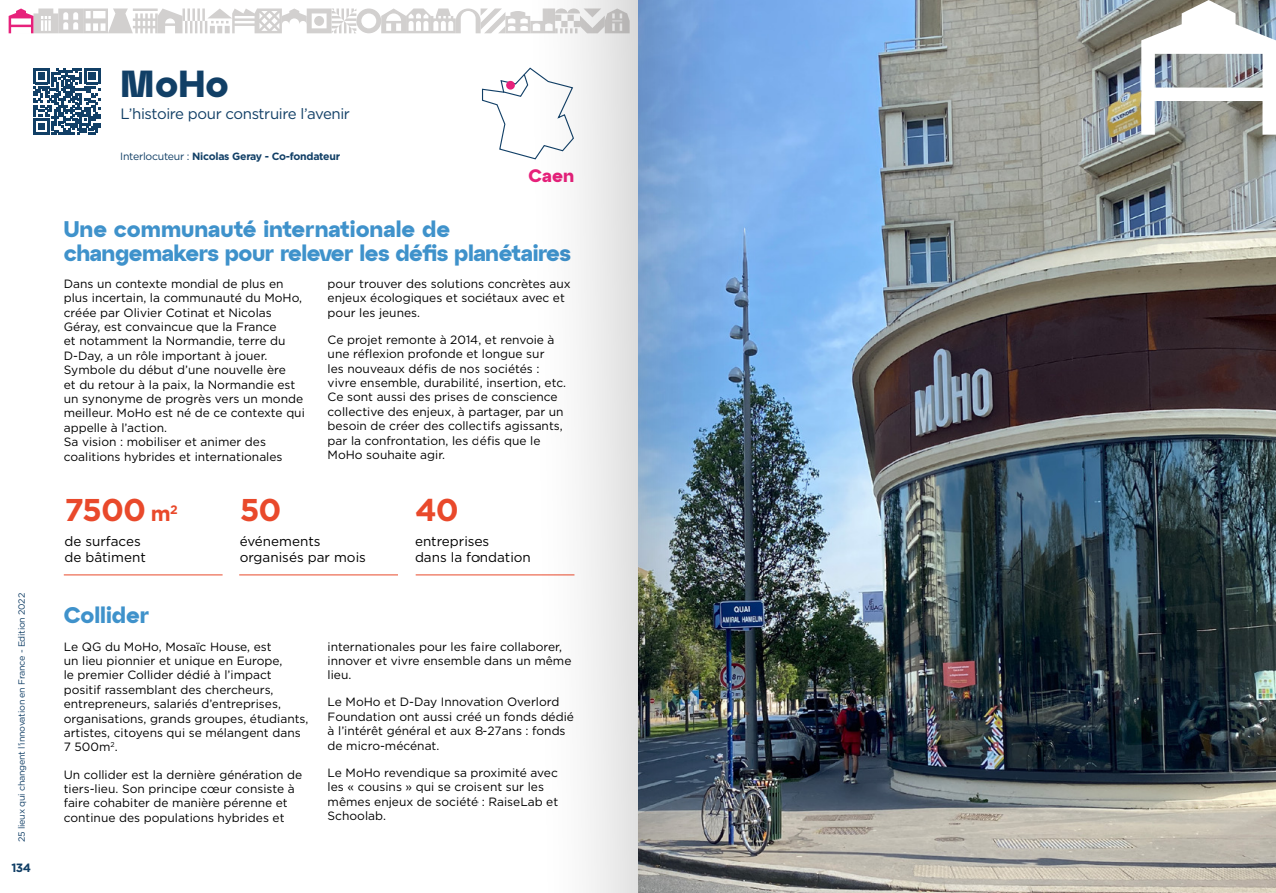
<style>
.page{position:relative;width:1276px;height:893px;background:#fff}
.page>*{position:absolute;margin:0;border:0;box-sizing:border-box;transform-origin:0 0}
.t1{font:700 37.5px "Atyp Display";color:#113f66}
.t2{font:700 31.5px "Gotham";letter-spacing:-.03em;color:#e9492b}
.t3{font:700 22.5px/24px "Atyp Display";letter-spacing:-.02em;color:#3f92cb}
.t4{font:700 22.5px "Atyp Display";color:#3f92cb}
.t5{font:700 18px "Atyp Display";color:#e7217b}
.t6{font:15px "Gotham";letter-spacing:-.025em;color:#113f66}
.t7{font:13.5px/16.2px "Gotham";color:#000}
.t8{font:12px/14.4px "Gotham";color:#000}
.t9{font:700 12px "Gotham";color:#113f66}
.t10{font:700 10.5px "Gotham";letter-spacing:-.025em;color:#113f66}
.t11{font:9px "Gotham";letter-spacing:-.025em;color:#113f66}
.s1{font-weight:400}
.s2{font-size:21px}
</style>
<div class="page">
<img style="left:797px;top:0;width:479px;height:893px">
<hr style="left:64px;top:574px;width:159px;height:1px;background:#e9492b">
<hr style="left:239px;top:574px;width:159px;height:1px;background:#e9492b">
<hr style="left:416px;top:574px;width:158px;height:1px;background:#e9492b">
<svg style="left:33px;top:68px;width:67px;height:67px"></svg>
<svg style="left:9px;top:9px;width:469px;height:24px"></svg>
<svg style="left:1141px;top:0;width:135px;height:135px"></svg>
<div style="left:478px;top:0;width:160px;height:893px;background:linear-gradient(to right,#fff,#e5e5e5)"></div>
<img style="left:638px;top:0;width:159px;height:893px">
<p class="t11" style="left:16px;top:842px;width:251px;rotate:-90deg">25 lieux qui changent l’innovation en France - Edition 2022</p>
<p class="t9" style="left:11px;top:859px;width:21px">134</p>
<h1 class="t1" style="left:121px;top:55px;width:109px">MoHo</h1>
<p class="t6" style="left:121px;top:104px;width:231px">L’histoire pour construire l’avenir</p>
<p class="t10" style="left:120px;top:150px;width:221px"><span class="s1">Interlocuteur :</span> Nicolas Geray - Co-fondateur</p>
<h3 class="t5" style="left:528px;top:162px;width:47px">Caen</h3>
<h3 class="t3" style="left:64px;top:216px;width:509px">Une communauté internationale de changemakers pour relever les défis planétaires</h3>
<p class="t8" style="left:64px;top:276px;width:242px">Dans un contexte mondial de plus en plus incertain, la communauté du MoHo, créée par Olivier Cotinat et Nicolas Géray, est convaincue que la France<br>et notamment la Normandie, terre du D-Day, a un rôle important à jouer.<br>Symbole du début d’une nouvelle ère<br>et du retour à la paix, la Normandie est un synonyme de progrès vers un monde meilleur. MoHo est né de ce contexte qui appelle à l’action.<br>Sa vision : mobiliser et animer des coalitions hybrides et internationales</p>
<p class="t8" style="left:328px;top:276px;width:244px">pour trouver des solutions concrètes aux enjeux écologiques et sociétaux avec et pour les jeunes.</p>
<p class="t8" style="left:328px;top:332px;width:240px">Ce projet remonte à 2014, et renvoie à une réflexion profonde et longue sur<br>les nouveaux défis de nos sociétés : vivre ensemble, durabilité, insertion, etc.<br>Ce sont aussi des prises de conscience collective des enjeux, à partager, par un besoin de créer des collectifs agissants, par la confrontation, les défis que le MoHo souhaite agir.</p>
<h2 class="t2" style="left:64px;top:489px;width:115px">7500 <span class="s2">m</span><sup>2</sup></h2>
<p class="t7" style="left:64px;top:533px;width:83px">de surfaces de bâtiment</p>
<h2 class="t2" style="left:240px;top:489px;width:43px">50</h2>
<p class="t7" style="left:240px;top:533px;width:128px">événements organisés par mois</p>
<h2 class="t2" style="left:415px;top:489px;width:45px">40</h2>
<p class="t7" style="left:415px;top:533px;width:117px">entreprises<br>dans la fondation</p>
<h3 class="t4" style="left:64px;top:598px;width:87px">Collider</h3>
<p class="t8" style="left:64px;top:639px;width:246px">Le QG du MoHo, Mosaïc House, est<br>un lieu pionnier et unique en Europe,<br>le premier Collider dédié à l’impact positif rassemblant des chercheurs, entrepreneurs, salariés d’entreprises, organisations, grands groupes, étudiants, artistes, citoyens qui se mélangent dans 7 500m<sup>2</sup>.</p>
<p class="t8" style="left:64px;top:767px;width:240px">Un collider est la dernière génération de tiers-lieu. Son principe cœur consiste à faire cohabiter de manière pérenne et continue des populations hybrides et</p>
<p class="t8" style="left:328px;top:639px;width:245px">internationales pour les faire collaborer, innover et vivre ensemble dans un même lieu.</p>
<p class="t8" style="left:328px;top:695px;width:248px">Le MoHo et D-Day Innovation Overlord Foundation ont aussi créé un fonds dédié à l’intérêt général et aux 8-27ans : fonds de micro-mécénat.</p>
<p class="t8" style="left:328px;top:765px;width:232px">Le MoHo revendique sa proximité avec les « cousins » qui se croisent sur les mêmes enjeux de société : RaiseLab et<br>Schoolab.</p>
</div>
